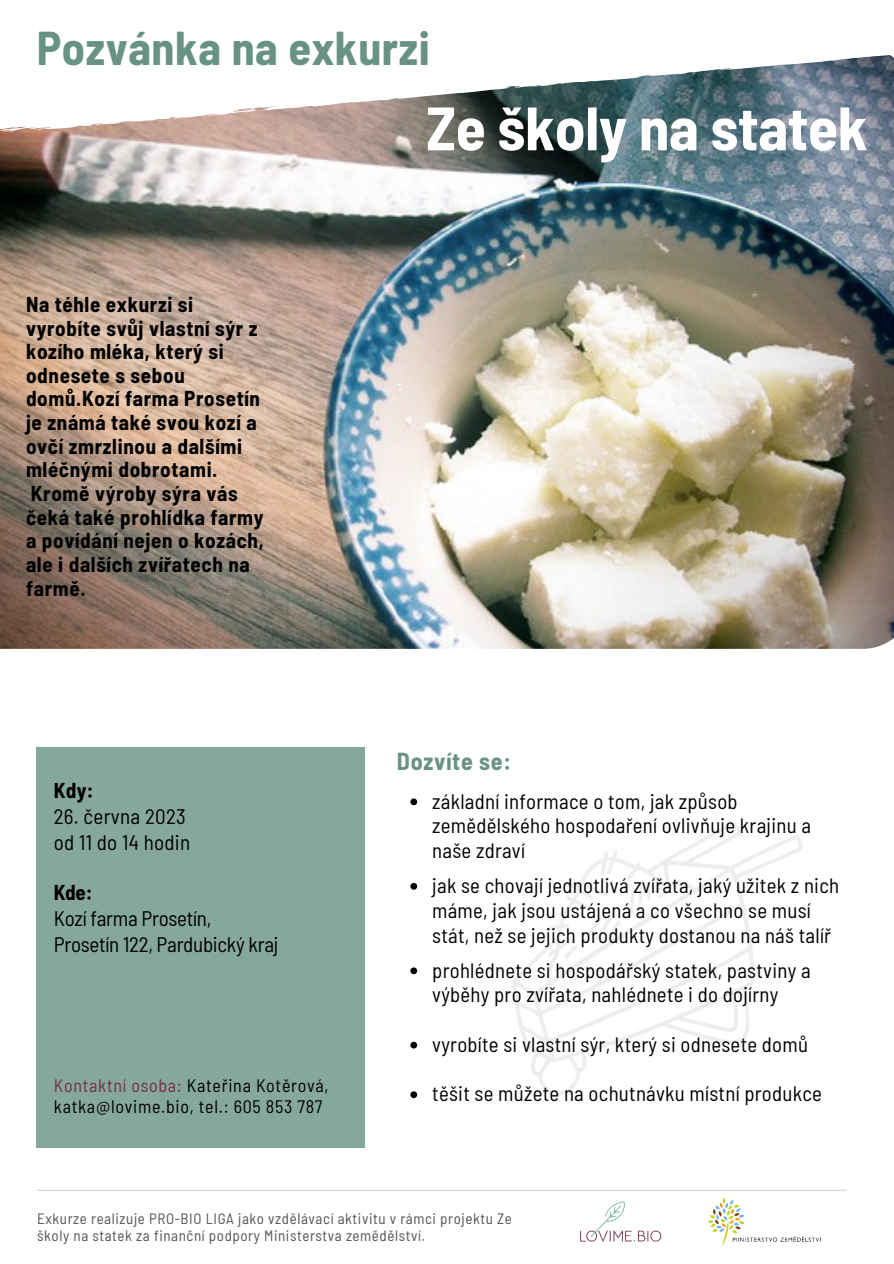
<style>
.page{position:relative;width:894px;height:1264px;background:#fff}
.page>*{position:absolute;margin:0;border:0;box-sizing:border-box;transform-origin:0 0}
.t1{font:700 semi-condensed 61.2px "Barlow";letter-spacing:-.005em;color:#fff}
.t2{font:700 semi-condensed 46.35px "Barlow";letter-spacing:.015em;color:#689285}
.t3{font:700 semi-condensed 24px "Barlow";letter-spacing:.03em;color:#689285}
.t4{font:700 semi-condensed 21px/23.7px "Barlow";letter-spacing:.03em;color:#000}
.t5{font:semi-condensed 21px "Barlow";letter-spacing:-.015em;color:#000}
.t6{font:semi-condensed 21px "Barlow";letter-spacing:.015em;color:#000}
.t7{font:semi-condensed 20.7px/24.8px "Barlow";letter-spacing:.015em;color:#000}
.t8{font:semi-condensed 18px/20.2px "Barlow";letter-spacing:.04em;color:#000}
.t9{font:semi-condensed 15px/17px "Barlow";letter-spacing:.04em;color:#545454}
.s1{color:#75304a}
</style>
<div class="page">
<div style="left:37px;top:747px;width:328px;height:400px;background:#86a79d"></div>
<img style="left:0;top:142px;width:893px;height:507px">
<img style="left:563px;top:1190px;width:113px;height:52px">
<img style="left:690px;top:1190px;width:148px;height:57px">
<svg style="left:0;top:55px;width:893px;height:87px"></svg>
<hr style="left:37px;top:1189px;width:809px;height:1px;background:#689285">
<svg style="left:410px;top:798px;width:7px;height:7px"></svg>
<svg style="left:410px;top:883px;width:7px;height:6px"></svg>
<svg style="left:410px;top:967px;width:7px;height:7px"></svg>
<svg style="left:410px;top:1041px;width:7px;height:7px"></svg>
<svg style="left:410px;top:1091px;width:7px;height:7px"></svg>
<p class="t2" style="left:37px;top:18px;width:394px">Pozvánka na exkurzi</p>
<p class="t4" style="left:26px;top:291px;width:239px">Na téhle exkurzi si vyrobíte svůj vlastní sýr z kozího mléka, který si odnesete s sebou domů.Kozí farma Prosetín je známá také svou kozí a ovčí zmrzlinou a dalšími mléčnými dobrotami.<br>Kromě výroby sýra vás čeká také prohlídka farmy a povídání nejen o kozách, ale i dalších zvířatech na farmě.</p>
<p class="t4" style="left:54px;top:777px;width:41px">Kdy:</p>
<p class="t6" style="left:54px;top:802px;width:133px">26. června 2023</p>
<p class="t6" style="left:54px;top:828px;width:138px">od 11 do 14 hodin</p>
<p class="t4" style="left:54px;top:880px;width:40px">Kde:</p>
<p class="t5" style="left:54px;top:905px;width:159px">Kozí farma Prosetín,</p>
<p class="t5" style="left:54px;top:931px;width:226px">Prosetín 122, Pardubický kraj</p>
<p class="t8" style="left:54px;top:1075px;width:276px"><span class="s1">Kontaktní osoba:</span> Kateřina Kotěrová, katka@lovime.bio, tel.: 605 853 787</p>
<p class="t1" style="left:426px;top:89px;width:443px">Ze školy na statek</p>
<p class="t3" style="left:397px;top:746px;width:116px">Dozvíte se:</p>
<p class="t7" style="left:432px;top:788px;width:380px">základní informace o tom, jak způsob zemědělského hospodaření ovlivňuje krajinu a naše zdraví</p>
<p class="t7" style="left:432px;top:872px;width:408px">jak se chovají jednotlivá zvířata, jaký užitek z nich máme, jak jsou ustájená a co všechno se musí stát, než se jejich produkty dostanou na náš talíř</p>
<p class="t7" style="left:432px;top:956px;width:380px">prohlédnete si hospodářský statek, pastviny a výběhy pro zvířata, nahlédnete i do dojírny</p>
<p class="t7" style="left:432px;top:1031px;width:377px">vyrobíte si vlastní sýr, který si odnesete domů</p>
<p class="t7" style="left:432px;top:1080px;width:391px">těšit se můžete na ochutnávku místní produkce</p>
<p class="t9" style="left:37px;top:1209px;width:476px">Exkurze realizuje PRO-BIO LIGA jako vzdělávací aktivitu v rámci projektu Ze školy na statek za finanční podpory Ministerstva zemědělství.</p>
</div>
